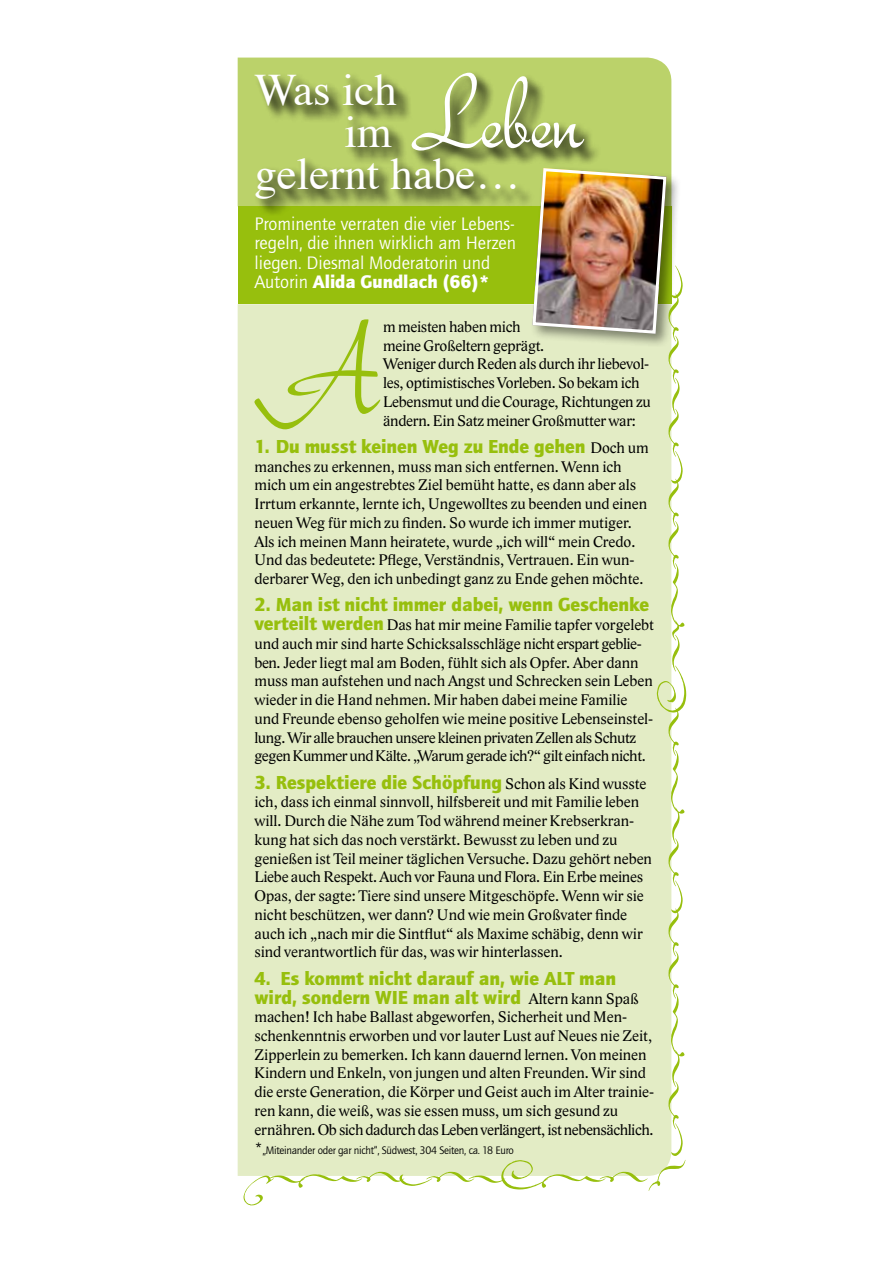
<style>
.page{position:relative;width:893px;height:1263px;background:#fff}
.page>*{position:absolute;margin:0;border:0;box-sizing:border-box;transform-origin:0 0}
.t1{font:131.55px "Bella Donna";color:#97bf0d}
.t2{font:105px "Bella Donna";color:#fff}
.t3{font:45px/42px "Times";color:#fff;text-align:right}
.t4{font:900 19.5px/18.8px "Quay Sans EF";color:#97bf0d}
.t5{font:18.75px/19.5px "Quay Sans EF";color:#fff}
.t6{font:15.75px/18.8px "Lido STF";color:#000}
.t7{font:11.25px "Quay Sans EF";letter-spacing:-.025em;color:#000}
.s1{font-weight:900}
.s2{font-family:"Lido STF";font-weight:400;font-size:15.75px;color:#000}
.s3{font-family:"Quay Sans EF";font-weight:900;font-size:19.5px;color:#97bf0d}
.s4{font-size:15.75px}
</style>
<div class="page">
<div style="left:238px;top:58px;width:433px;height:148px;background:#bbd26a"></div>
<svg style="left:243px;top:167px;width:443px;height:1038px;background:#dce5b7"></svg>
<div style="left:257px;top:75px;width:344px;height:142px;background:#000;opacity:.75"></div>
<div style="left:252px;top:70px;width:342px;height:140px;background:#000;opacity:.5"></div>
<h3 class="t3" style="left:254px;top:65px;width:144px">Was ich im</h3>
<h2 class="t2" style="left:409px;top:56px;width:171px">Leben</h2>
<h3 class="t3" style="left:254px;top:149px;width:268px">gelernt habe…</h3>
<p class="t5" style="left:254px;top:214px;width:263px">Prominente verraten die vier Lebens&shy;regeln, die ihnen wirklich am Herzen liegen. Diesmal Moderatorin und Autorin <span class="s1">Alida Gundlach (66)*</span></p>
<h1 class="t1" style="left:252px;top:298px;width:126px">A</h1>
<p class="t6" style="left:383px;top:317px;width:269px">m meisten haben mich<br>meine Großeltern geprägt.<br>Weniger durch Reden als durch ihr liebevol&shy;les, optimistisches Vorleben. So bekam ich Lebensmut und die Courage, Richtungen zu ändern. Ein Satz meiner Großmutter war:</p>
<p class="t4" style="left:254px;top:437px;width:396px">1. Du musst keinen Weg zu Ende gehen <span class="s2">Doch um</span></p>
<p class="t6" style="left:254px;top:457px;width:394px">manches zu erkennen, muss man sich entfernen. Wenn ich mich um ein angestrebtes Ziel bemüht hatte, es dann aber als Irrtum erkannte, lernte ich, Ungewolltes zu beenden und einen neuen Weg für mich zu finden. So wurde ich immer mutiger.<br>Als ich meinen Mann heiratete, wurde „ich will“ mein Credo.<br>Und das bedeutete: Pflege, Verständnis, Vertrauen. Ein wun&shy;derbarer Weg, den ich unbedingt ganz zu Ende gehen möchte.</p>
<p class="t4" style="left:254px;top:595px;width:396px">2. Man ist nicht immer dabei, wenn Geschenke</p>
<p class="t6" style="left:254px;top:616px;width:401px"><span class="s3">verteilt werden</span> Das hat mir meine Familie tapfer vorgelebt und auch mir sind harte Schicksalsschläge nicht erspart geblie&shy;ben. Jeder liegt mal am Boden, fühlt sich als Opfer. Aber dann muss man aufstehen und nach Angst und Schrecken sein Leben wieder in die Hand nehmen. Mir haben dabei meine Familie und Freunde ebenso geholfen wie meine positive Lebenseinstel&shy;lung. Wir alle brauchen unsere kleinen privaten Zellen als Schutz gegen Kummer und Kälte. „Warum gerade ich?“ gilt einfach nicht.</p>
<p class="t4" style="left:254px;top:773px;width:393px">3. Respektiere die Schöpfung <span class="s2">Schon als Kind wusste</span></p>
<p class="t6" style="left:254px;top:793px;width:399px">ich, dass ich einmal sinnvoll, hilfsbereit und mit Familie leben will. Durch die Nähe zum Tod während meiner Krebserkran&shy;kung hat sich das noch verstärkt. Bewusst zu leben und zu genießen ist Teil meiner täglichen Versuche. Dazu gehört neben Liebe auch Respekt. Auch vor Fauna und Flora. Ein Erbe meines Opas, der sagte: Tiere sind unsere Mitgeschöpfe. Wenn wir sie nicht beschützen, wer dann? Und wie mein Großvater finde auch ich „nach mir die Sintflut“ als Maxime schäbig, denn wir sind verantwortlich für das, was wir hinterlassen.</p>
<p class="t4" style="left:254px;top:969px;width:386px">4. Es kommt nicht darauf an, wie alt man wird, sondern wie man alt wird <span class="s2">Altern kann Spaß</span></p>
<p class="t6" style="left:254px;top:1008px;width:401px">machen! Ich habe Ballast abgeworfen, Sicherheit und Men&shy;schenkenntnis erworben und vor lauter Lust auf Neues nie Zeit, Zipperlein zu bemerken. Ich kann dauernd lernen. Von meinen Kindern und Enkeln, von jungen und alten Freunden. Wir sind die erste Generation, die Körper und Geist auch im Alter trainie&shy;ren kann, die weiß, was sie essen muss, um sich gesund zu ernähren. Ob sich dadurch das Leben verlängert, ist nebensächlich.</p>
<p class="t7" style="left:254px;top:1144px;width:261px"><span class="s4">*</span>„Miteinander oder gar nicht“, Südwest, 304 Seiten, ca. 18 Euro</p>
</div>
